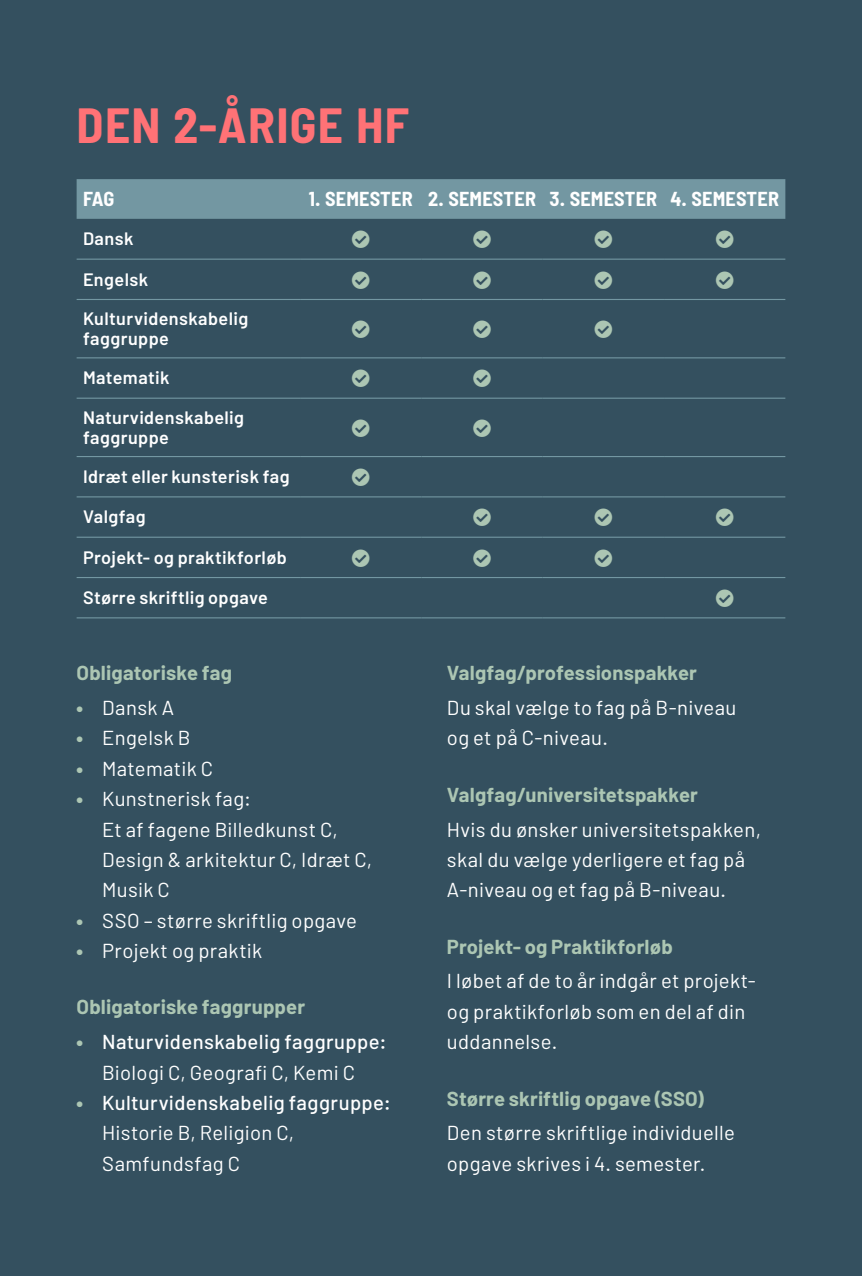
<style>
.page{position:relative;width:862px;height:1276px;background:#fff}
.page>*{position:absolute;margin:0;border:0;box-sizing:border-box;transform-origin:0 0}
.lille_overskrift_2{font:700 semi-condensed 49.5px "Barlow";letter-spacing:.025em;color:#ff7276}
.Brød_-_hvid{font:20.25px/30.4px "Barlow";letter-spacing:.02em;color:#fff}
.Mellemrubrik{font:700 20.25px "Barlow";letter-spacing:.01em;color:#acc6b3}
.t1{font:500 20.25px/30.4px "Barlow";letter-spacing:.02em;color:#fff;text-align:center}
.Tabel_header{font:700 semi-condensed 20.25px "Barlow";letter-spacing:.01em;color:#fff}
.Tabel_brød__fed{font:600 18px/20.2px "Barlow";letter-spacing:.02em;color:#fff}
.Tabel_-_brød{font:18px "Font Awesome 5 Free Solid";color:#acc6b3}
.s1{font-weight:900;color:#acc6b3}
.s2{font-weight:400}
.s3{font-weight:500}
</style>
<div class="page">
<div style="left:0;top:0;width:861px;height:1276px;background:#34505f"></div>
<div style="left:77px;top:179px;width:707px;height:40px;background:#7397a2"></div>
<hr style="left:77px;top:259px;width:223px;height:1px;background:#7397a2">
<hr style="left:300px;top:259px;width:121px;height:1px;background:#7397a2">
<hr style="left:421px;top:259px;width:121px;height:1px;background:#7397a2">
<hr style="left:542px;top:259px;width:121px;height:1px;background:#7397a2">
<hr style="left:663px;top:259px;width:121px;height:1px;background:#7397a2">
<hr style="left:77px;top:299px;width:223px;height:1px;background:#7397a2">
<hr style="left:300px;top:299px;width:121px;height:1px;background:#7397a2">
<hr style="left:421px;top:299px;width:121px;height:1px;background:#7397a2">
<hr style="left:542px;top:299px;width:121px;height:1px;background:#7397a2">
<hr style="left:663px;top:299px;width:121px;height:1px;background:#7397a2">
<hr style="left:77px;top:357px;width:223px;height:1px;background:#7397a2">
<hr style="left:300px;top:357px;width:121px;height:1px;background:#7397a2">
<hr style="left:421px;top:357px;width:121px;height:1px;background:#7397a2">
<hr style="left:542px;top:357px;width:121px;height:1px;background:#7397a2">
<hr style="left:663px;top:357px;width:121px;height:1px;background:#7397a2">
<hr style="left:77px;top:397px;width:223px;height:2px;background:#7397a2">
<hr style="left:300px;top:397px;width:121px;height:2px;background:#7397a2">
<hr style="left:421px;top:397px;width:121px;height:2px;background:#7397a2">
<hr style="left:542px;top:397px;width:121px;height:2px;background:#7397a2">
<hr style="left:663px;top:397px;width:121px;height:2px;background:#7397a2">
<hr style="left:77px;top:456px;width:223px;height:1px;background:#7397a2">
<hr style="left:300px;top:456px;width:121px;height:1px;background:#7397a2">
<hr style="left:421px;top:456px;width:121px;height:1px;background:#7397a2">
<hr style="left:542px;top:456px;width:121px;height:1px;background:#7397a2">
<hr style="left:663px;top:456px;width:121px;height:1px;background:#7397a2">
<hr style="left:77px;top:496px;width:223px;height:1px;background:#7397a2">
<hr style="left:300px;top:496px;width:121px;height:1px;background:#7397a2">
<hr style="left:421px;top:496px;width:121px;height:1px;background:#7397a2">
<hr style="left:542px;top:496px;width:121px;height:1px;background:#7397a2">
<hr style="left:663px;top:496px;width:121px;height:1px;background:#7397a2">
<hr style="left:77px;top:536px;width:223px;height:2px;background:#7397a2">
<hr style="left:300px;top:536px;width:121px;height:2px;background:#7397a2">
<hr style="left:421px;top:536px;width:121px;height:2px;background:#7397a2">
<hr style="left:542px;top:536px;width:121px;height:2px;background:#7397a2">
<hr style="left:663px;top:536px;width:121px;height:2px;background:#7397a2">
<hr style="left:77px;top:577px;width:223px;height:1px;background:#7397a2">
<hr style="left:300px;top:577px;width:121px;height:1px;background:#7397a2">
<hr style="left:421px;top:577px;width:121px;height:1px;background:#7397a2">
<hr style="left:542px;top:577px;width:121px;height:1px;background:#7397a2">
<hr style="left:663px;top:577px;width:121px;height:1px;background:#7397a2">
<hr style="left:77px;top:617px;width:223px;height:1px;background:#7397a2">
<hr style="left:300px;top:617px;width:121px;height:1px;background:#7397a2">
<hr style="left:421px;top:617px;width:121px;height:1px;background:#7397a2">
<hr style="left:542px;top:617px;width:121px;height:1px;background:#7397a2">
<hr style="left:663px;top:617px;width:121px;height:1px;background:#7397a2">
<hr style="left:860px;top:0;width:1px;height:1276px;background:#536674">
<hr style="left:0;top:0;width:1px;height:1276px;background:#536674">
<p class="lille_overskrift_2" style="left:77px;top:95px;width:334px">DEN 2-ÅRIGE HF</p>
<p class="Tabel_header" style="left:83px;top:186px;width:33px">FAG</p>
<p class="Tabel_header" style="left:308px;top:186px;width:105px">1. SEMESTER</p>
<p class="Tabel_header" style="left:428px;top:186px;width:109px">2. SEMESTER</p>
<p class="Tabel_header" style="left:549px;top:186px;width:109px">3. SEMESTER</p>
<p class="Tabel_header" style="left:670px;top:186px;width:110px">4. SEMESTER</p>
<p class="Tabel_brød__fed" style="left:83px;top:228px;width:52px">Dansk</p>
<p class="Tabel_-_brød" style="left:351px;top:231px;width:19px">●</p>
<p class="Tabel_-_brød" style="left:473px;top:231px;width:19px">●</p>
<p class="Tabel_-_brød" style="left:594px;top:231px;width:19px">●</p>
<p class="Tabel_-_brød" style="left:715px;top:231px;width:19px">●</p>
<p class="Tabel_brød__fed" style="left:83px;top:269px;width:67px">Engelsk</p>
<p class="Tabel_-_brød" style="left:351px;top:271px;width:19px">●</p>
<p class="Tabel_-_brød" style="left:473px;top:271px;width:19px">●</p>
<p class="Tabel_-_brød" style="left:594px;top:271px;width:19px">●</p>
<p class="Tabel_-_brød" style="left:715px;top:271px;width:19px">●</p>
<p class="Tabel_brød__fed" style="left:83px;top:308px;width:167px">Kulturvidenskabelig faggruppe</p>
<p class="Tabel_-_brød" style="left:351px;top:320px;width:19px">●</p>
<p class="Tabel_-_brød" style="left:473px;top:320px;width:19px">●</p>
<p class="Tabel_-_brød" style="left:594px;top:320px;width:19px">●</p>
<p class="Tabel_brød__fed" style="left:83px;top:367px;width:88px">Matematik</p>
<p class="Tabel_-_brød" style="left:351px;top:370px;width:19px">●</p>
<p class="Tabel_-_brød" style="left:473px;top:370px;width:19px">●</p>
<p class="Tabel_brød__fed" style="left:83px;top:407px;width:162px">Naturvidenskabelig faggruppe</p>
<p class="Tabel_-_brød" style="left:351px;top:419px;width:19px">●</p>
<p class="Tabel_-_brød" style="left:473px;top:419px;width:19px">●</p>
<p class="Tabel_brød__fed" style="left:83px;top:466px;width:208px">Idræt eller kunsterisk fag</p>
<p class="Tabel_-_brød" style="left:351px;top:468px;width:19px">●</p>
<p class="Tabel_brød__fed" style="left:83px;top:506px;width:64px">Valgfag</p>
<p class="Tabel_-_brød" style="left:473px;top:509px;width:19px">●</p>
<p class="Tabel_-_brød" style="left:594px;top:509px;width:19px">●</p>
<p class="Tabel_-_brød" style="left:715px;top:509px;width:19px">●</p>
<p class="Tabel_brød__fed" style="left:83px;top:547px;width:205px">Projekt- og praktikforløb</p>
<p class="Tabel_-_brød" style="left:351px;top:549px;width:19px">●</p>
<p class="Tabel_-_brød" style="left:473px;top:549px;width:19px">●</p>
<p class="Tabel_-_brød" style="left:594px;top:549px;width:19px">●</p>
<p class="Tabel_brød__fed" style="left:83px;top:587px;width:186px">Større skriftlig opgave</p>
<p class="Tabel_-_brød" style="left:715px;top:589px;width:19px">●</p>
<p class="Mellemrubrik" style="left:77px;top:660px;width:157px">Obligatoriske fag</p>
<p class="Brød_-_hvid" style="left:77px;top:692px;width:99px"><span class="s1">•</span> Dansk A</p>
<p class="Brød_-_hvid" style="left:77px;top:722px;width:115px"><span class="s1">•</span> Engelsk B</p>
<p class="Brød_-_hvid" style="left:77px;top:753px;width:138px"><span class="s1">•</span> Matematik C</p>
<p class="Brød_-_hvid" style="left:102px;top:783px;width:271px;text-indent:-26px"><span class="s1">•</span> Kunstnerisk fag:<br>Et af fagene Billedkunst C,<br>Design &amp; arkitektur C, Idræt C,<br>Musik C</p>
<p class="Brød_-_hvid" style="left:77px;top:904px;width:282px"><span class="s1">•</span> SSO – større skriftlig opgave</p>
<p class="Brød_-_hvid" style="left:77px;top:935px;width:187px"><span class="s1">•</span> Projekt og praktik</p>
<p class="Mellemrubrik" style="left:77px;top:994px;width:230px">Obligatoriske faggrupper</p>
<p class="t1" style="left:77px;top:1026px;width:311px"><span class="s1">•</span> Naturvidenskabelig faggruppe:<br><span class="s2">Biologi C, Geografi C, Kemi C</span></p>
<p class="Brød_-_hvid" style="left:102px;top:1087px;width:290px;text-indent:-26px"><span class="s1">•</span> <span class="s3">Kulturvidenskabelig faggruppe:<br></span>Historie B, Religion C,<br>Samfundsfag C</p>
<p class="Mellemrubrik" style="left:446px;top:660px;width:251px">Valgfag/professionspakker</p>
<p class="Brød_-_hvid" style="left:446px;top:692px;width:291px">Du skal vælge to fag på B-niveau og et på C-niveau.</p>
<p class="Mellemrubrik" style="left:446px;top:782px;width:252px">Valgfag/universitetspakker</p>
<p class="Brød_-_hvid" style="left:446px;top:813px;width:315px">Hvis du ønsker universitetspakken, skal du vælge yderligere et fag på<br>A-niveau og et fag på B-niveau.</p>
<p class="Mellemrubrik" style="left:446px;top:933px;width:227px">Projekt- og Praktikforløb</p>
<p class="Brød_-_hvid" style="left:446px;top:965px;width:310px">I løbet af de to år indgår et projekt&shy;og praktikforløb som en del af din uddannelse.</p>
<p class="Mellemrubrik" style="left:446px;top:1085px;width:258px">Større skriftlig opgave (SSO)</p>
<p class="Brød_-_hvid" style="left:446px;top:1117px;width:289px">Den større skriftlige individuelle opgave skrives i 4. semester.</p>
</div>
